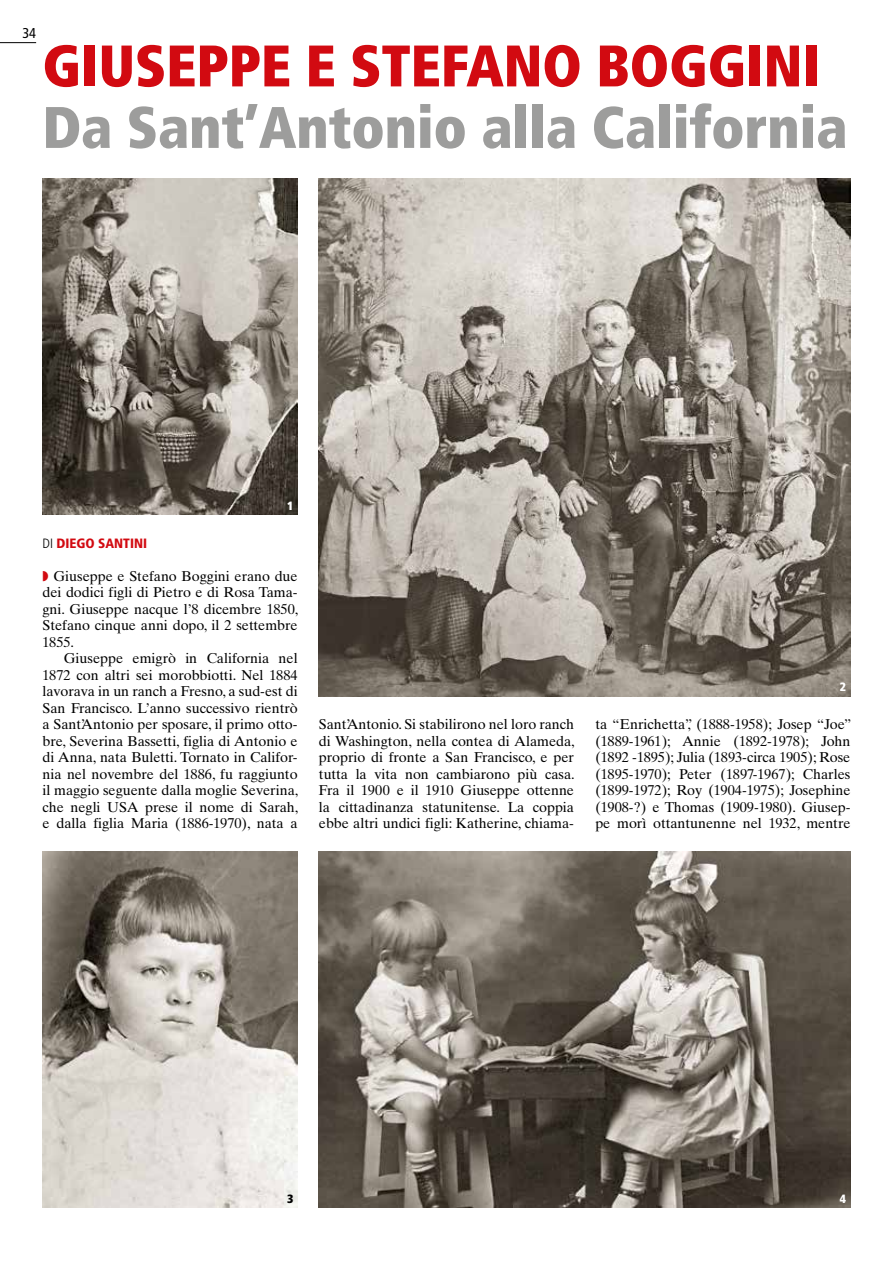
<style>
.page{position:relative;width:893px;height:1263px;background:#fff}
.page>*{position:absolute;margin:0;border:0;box-sizing:border-box;transform-origin:0 0}
.t1{font:900 condensed 58.5px "Frutiger LT Std";color:#9d9d9c;scale:.96 1}
.t2{font:900 condensed 58.5px "Frutiger LT Std";color:#d20a11;scale:.96 1}
.t3{font:14.25px/16.5px "Times Ten LT Std";color:#000;text-align:justify}
.t4{font:condensed 14.25px "Frutiger LT Std";color:#000}
.t5{font:900 condensed 13.5px "Frutiger LT Std";color:#d20a11}
.t6{font:900 condensed 12px "Frutiger LT Std";color:#fff}
.t7{font:900 condensed 12px "Frutiger LT Std";color:#000}
.s1{font-weight:300;color:#000}
.s2{color:#d20a11}
</style>
<div class="page">
<img style="left:43px;top:179px;width:255px;height:336px">
<img style="left:319px;top:179px;width:531px;height:517px">
<img style="left:43px;top:851px;width:255px;height:357px">
<img style="left:319px;top:851px;width:531px;height:357px">
<hr style="left:0;top:42px;width:36px;height:1px;background:#000">
<p class="t4" style="left:22px;top:25px;width:15px">34</p>
<h1 class="t2" style="left:43px;top:30px;width:811px">GIUSEPPE E STEFANO BOGGINI</h1>
<h1 class="t1" style="left:43px;top:92px;width:840px">Da Sant’Antonio alla California</h1>
<p class="t6" style="left:287px;top:498px;width:8px">1</p>
<p class="t5" style="left:43px;top:535px;width:106px"><span class="s1">DI</span> DIEGO SANTINI</p>
<p class="t3" style="left:43px;top:567px;width:257px"><span class="s2">◗</span> Giuseppe e Stefano Boggini erano due dei dodici figli di Pietro e di Rosa Tama&shy;gni. Giuseppe nacque l’8 dicembre 1850, Stefano cinque anni dopo, il 2 settembre 1855.</p>
<p class="t3" style="left:43px;top:650px;width:257px;text-indent:21px">Giuseppe emigrò in California nel 1872 con altri sei morobbiotti. Nel 1884 lavorava in un ranch a Fresno, a sud-est di San Francisco. L’anno successivo rientrò a Sant’Antonio per sposare, il primo otto&shy;bre, Severina Bassetti, figlia di Antonio e di Anna, nata Buletti. Tornato in Califor&shy;nia nel novembre del 1886, fu raggiunto il maggio seguente dalla moglie Severina, che negli USA prese il nome di Sarah, e dalla figlia Maria (1886-1970), nata a</p>
<p class="t6" style="left:840px;top:680px;width:8px">2</p>
<p class="t3" style="left:319px;top:716px;width:257px">Sant’Antonio. Si stabilirono nel loro ranch di Washington, nella contea di Alameda, proprio di fronte a San Francisco, e per tutta la vita non cambiarono più casa.<br>Fra il 1900 e il 1910 Giuseppe ottenne la cittadinanza statunitense. La coppia ebbe altri undici figli: Katherine, chiama-</p>
<p class="t3" style="left:595px;top:716px;width:257px">ta “Enrichetta”, (1888-1958); Josep “Joe” (1889-1961); Annie (1892-1978); John (1892 -1895); Julia (1893-circa 1905); Rose (1895-1970); Peter (1897-1967); Charles (1899-1972); Roy (1904-1975); Josephine (1908-?) e Thomas (1909-1980). Giusep&shy;pe morì ottantunenne nel 1932, mentre</p>
<p class="t7" style="left:287px;top:1191px;width:8px">3</p>
<p class="t6" style="left:840px;top:1191px;width:8px">4</p>
</div>
